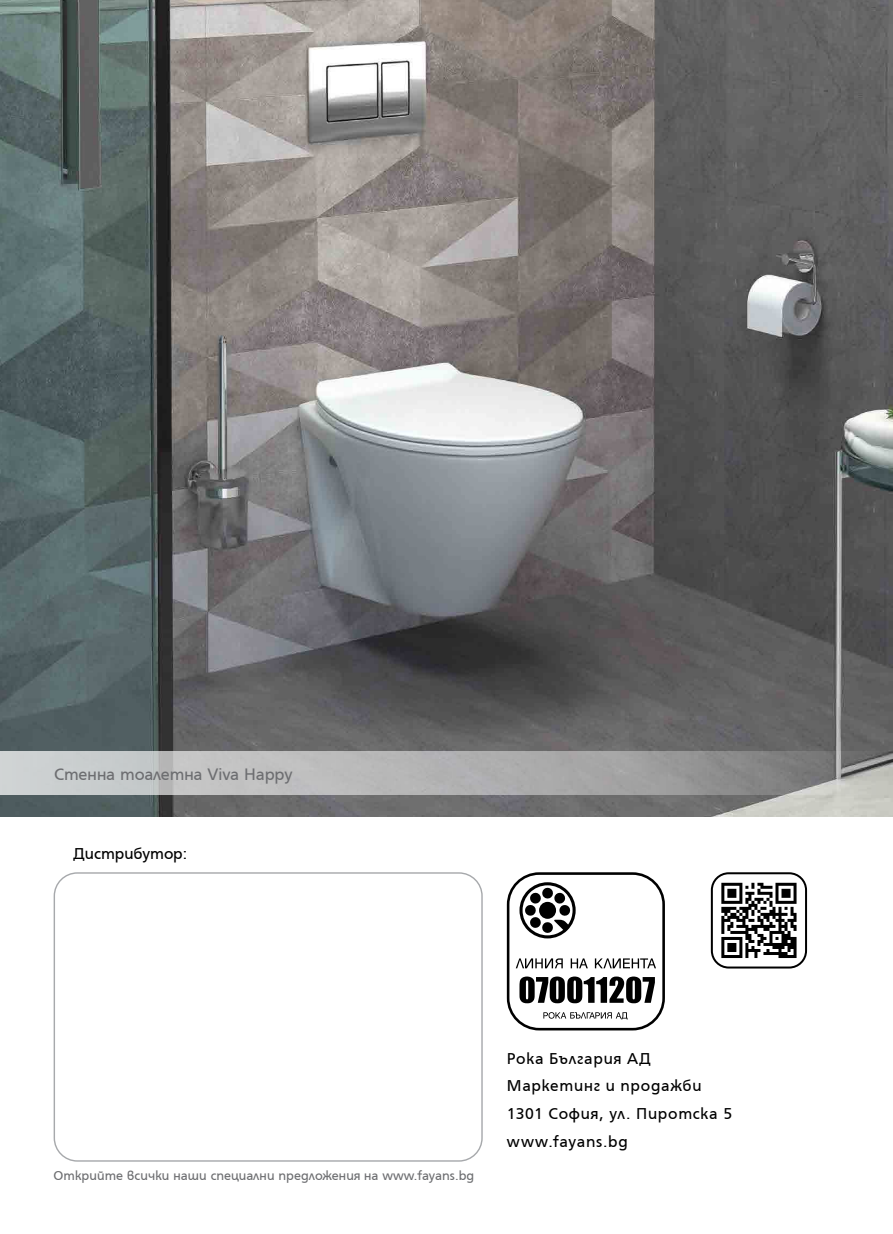
<style>
.page{position:relative;width:893px;height:1234px;background:#fff}
.page>*{position:absolute;margin:0;border:0;box-sizing:border-box;transform-origin:0 0}
.t1{font:18px "HS Grotesk Bg";letter-spacing:-.01em;color:#6d6e71}
.t2{font:17.1px/27.8px "HS Grotesk Bg";letter-spacing:.04em;color:#000}
.t3{font:17.1px "HS Grotesk Bg";letter-spacing:.005em;color:#000}
.t4{font:13.95px "HS Grotesk Bg";letter-spacing:.005em;color:#6d6e71}
</style>
<div class="page">
<div style="left:54px;top:872px;width:429px;height:289px;border:1px solid #a7a9ac;border-radius:23px"></div>
<svg style="left:721px;top:882px;width:76px;height:76px"></svg>
<svg style="left:721px;top:882px;width:75px;height:75px"></svg>
<div style="left:711px;top:872px;width:96px;height:96px;border:2px solid #000;border-radius:17px"></div>
<div style="left:507px;top:872px;width:158px;height:158px;border:3px solid #000;border-radius:31px"></div>
<svg style="left:516px;top:882px;width:140px;height:137px"></svg>
<img style="left:0;top:0;width:893px;height:816px">
<svg style="left:0;top:751px;width:893px;height:43px;background:#aeafaf"></svg>
<p class="t1" style="left:54px;top:764px;width:240px">Стенна тоалетна Viva Happy</p>
<p class="t3" style="left:74px;top:844px;width:115px">Дистрибутор:</p>
<p class="t4" style="left:54px;top:1168px;width:422px">Oткрийте всички наши специални предложения на www.fayans.bg</p>
<p class="t2" style="left:507px;top:1044px;width:227px">Рока България АД<br>Маркетинг и продажби<br>1301 София, ул. Пиротска 5 www.fayans.bg</p>
</div>
